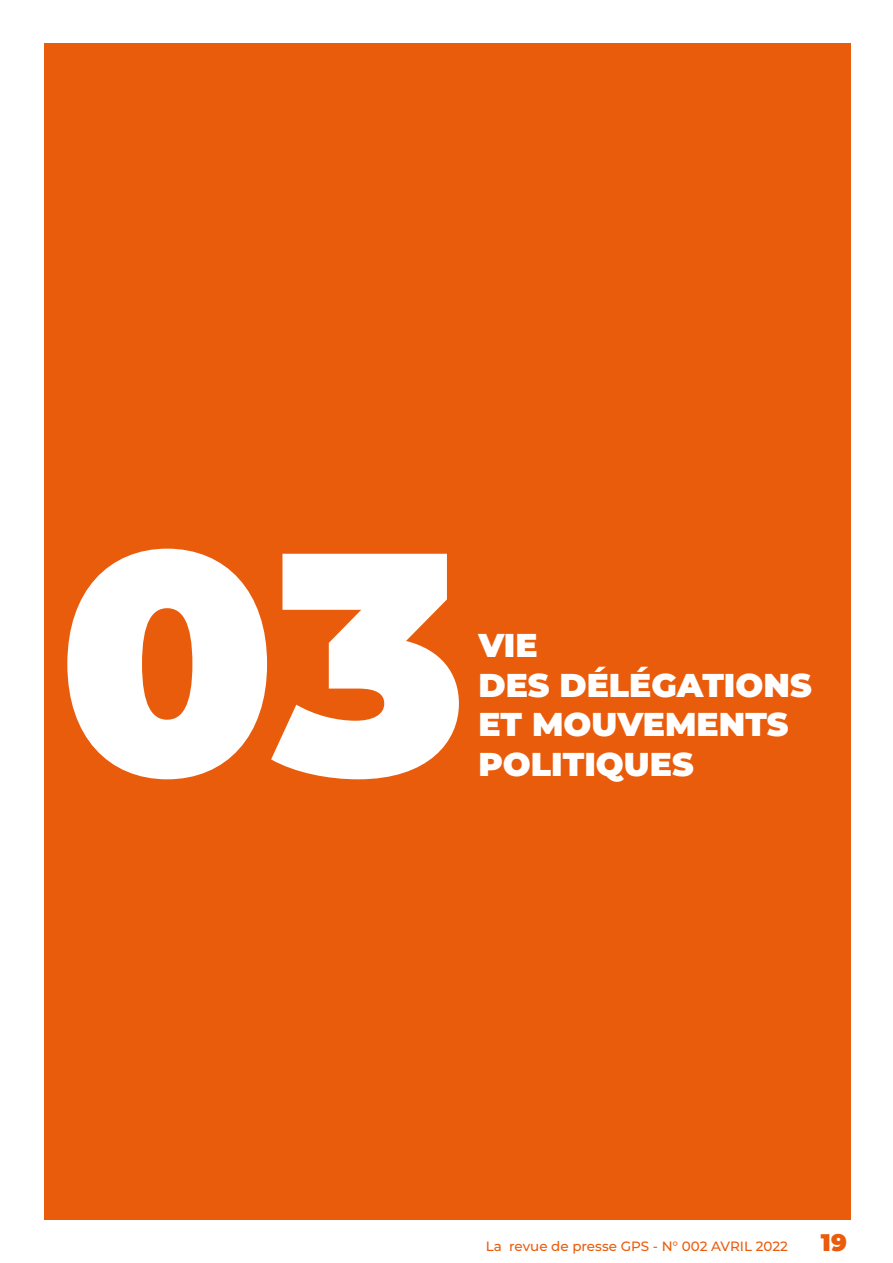
<style>
.page{position:relative;width:893px;height:1263px;background:#fff}
.page>*{position:absolute;margin:0;border:0;box-sizing:border-box;transform-origin:0 0}
.t1{font:900 315px "Montserrat";color:#fff}
.t2{font:900 33px/39.6px "Montserrat";color:#fff}
.t3{font:900 24px "Montserrat";color:#ea5b0b}
.t4{font:500 13.5px "Montserrat";color:#e95c0c}
</style>
<div class="page">
<div style="left:44px;top:43px;width:806px;height:1177px;background:#e95c0c"></div>
<h1 class="t1" style="left:58px;top:426px;width:410px">03</h1>
<p class="t2" style="left:478px;top:623px;width:335px">VIE<br>DES DÉLÉGATIONS<br>ET MOUVEMENTS<br>POLITIQUES</p>
<p class="t4" style="left:486px;top:1237px;width:304px">La revue de presse GPS - N° 002 AVRIL 2022</p>
<p class="t3" style="left:821px;top:1224px;width:27px">19</p>
</div>
